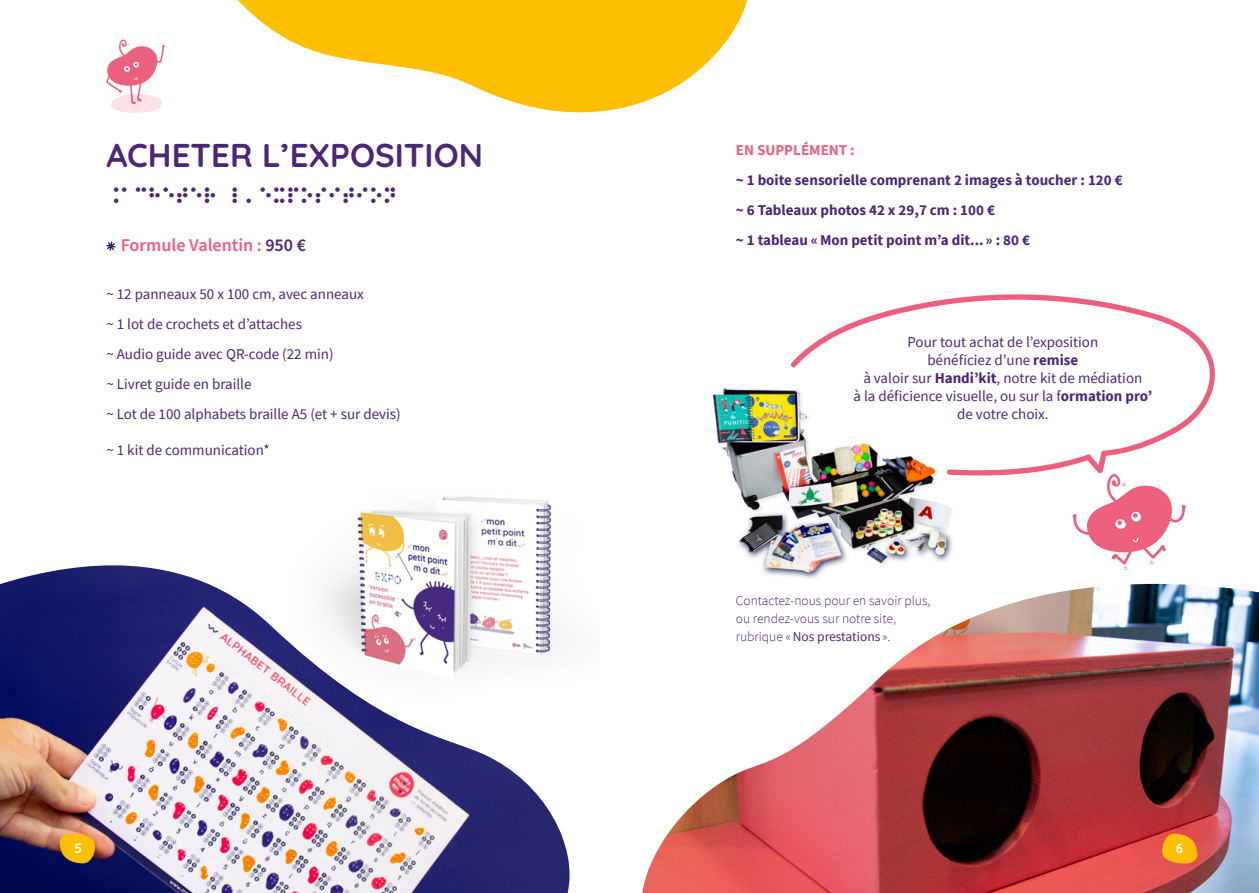
<style>
.page{position:relative;width:1259px;height:893px;background:#fff}
.page>*{position:absolute;margin:0;border:0;box-sizing:border-box;transform-origin:0 0}
.t1{font:300 33px "Quicksand";color:#4c2777}
.t2{font:19.5px "Braille Blanc MMEO";color:#4c2777}
.t3{font:600 18px "Source Sans Pro";color:#ec607d}
.t4{font:15px/30px "Source Sans Pro";color:#4c2777}
.t5{font:700 15px/30px "Source Sans Pro";color:#4c2777}
.t6{font:700 15px "Source Sans Pro";color:#ec607d}
.t7{font:300 13.5px/18px "Source Sans Pro";color:#4c2777}
.t8{font:300 13.5px "Quicksand";color:#fff}
.s1{color:#4c2777}
.s2{font-weight:700}
.s3{font-weight:400}
</style>
<div class="page">
<img style="left:712px;top:388px;width:234px;height:191px">
<img style="left:352px;top:496px;width:199px;height:69px">
<svg style="left:238px;top:0;width:510px;height:113px;fill:#fcbf01"></svg>
<img style="left:0;top:565px;width:570px;height:328px">
<img style="left:642px;top:584px;width:617px;height:309px">
<svg style="left:59px;top:832px;width:38px;height:31px"></svg>
<svg style="left:1159px;top:833px;width:39px;height:32px"></svg>
<svg style="left:106px;top:39px;width:59px;height:74px"></svg>
<svg style="left:106px;top:242px;width:10px;height:9px"></svg>
<svg style="left:789px;top:294px;width:426px;height:162px"></svg>
<svg style="left:946px;top:450px;width:240px;height:120px"></svg>
<h1 class="t1" style="left:106px;top:129px;width:378px">ACHETER L’EXPOSITION</h1>
<h2 class="t2" style="left:106px;top:185px;width:292px">ACHETER L’EXPOSITION</h2>
<p class="t3" style="left:121px;top:233px;width:187px">Formule Valentin : <span class="s1">950 €</span></p>
<p class="t4" style="left:106px;top:279px;width:296px">~ 12 panneaux 50 x 100 cm, avec anneaux<br>~ 1 lot de crochets et d’attaches<br>~ Audio guide avec QR-code (22 min)<br>~ Livret guide en braille<br>~ Lot de 100 alphabets braille A5 (et + sur devis)</p>
<p class="t4" style="left:106px;top:435px;width:165px">~ 1 kit de communication*</p>
<p class="t6" style="left:736px;top:140px;width:120px">EN SUPPLÉMENT :</p>
<p class="t5" style="left:736px;top:165px;width:388px">~ 1 boite sensorielle comprenant 2 images à toucher : 120 € ~ 6 Tableaux photos 42 x 29,7 cm : 100 €<br>~ 1 tableau «Mon petit point m’a dit... » : 80 €</p>
<p class="t4" style="left:853px;top:333px;width:300px;line-height:18px;text-align:center">Pour tout achat de l’exposition<br>bénéficiez d’une <span class="s2">remise<br></span>à valoir sur <span class="s2">Handi’kit</span>, notre kit de médiation<br>à la déficience visuelle, ou sur la f<span class="s2">ormation pro’ </span>de votre choix.</p>
<p class="t7" style="left:736px;top:591px;width:196px">Contactez-nous pour en savoir plus, ou rendez-vous sur notre site, rubrique «<span class="s3">Nos prestations</span> ».</p>
<p class="t8" style="left:72px;top:837px;width:9px">6</p>
<p class="t8" style="left:75px;top:837px;width:9px">5</p>
<p class="t8" style="left:1174px;top:838px;width:10px">76</p>
</div>
